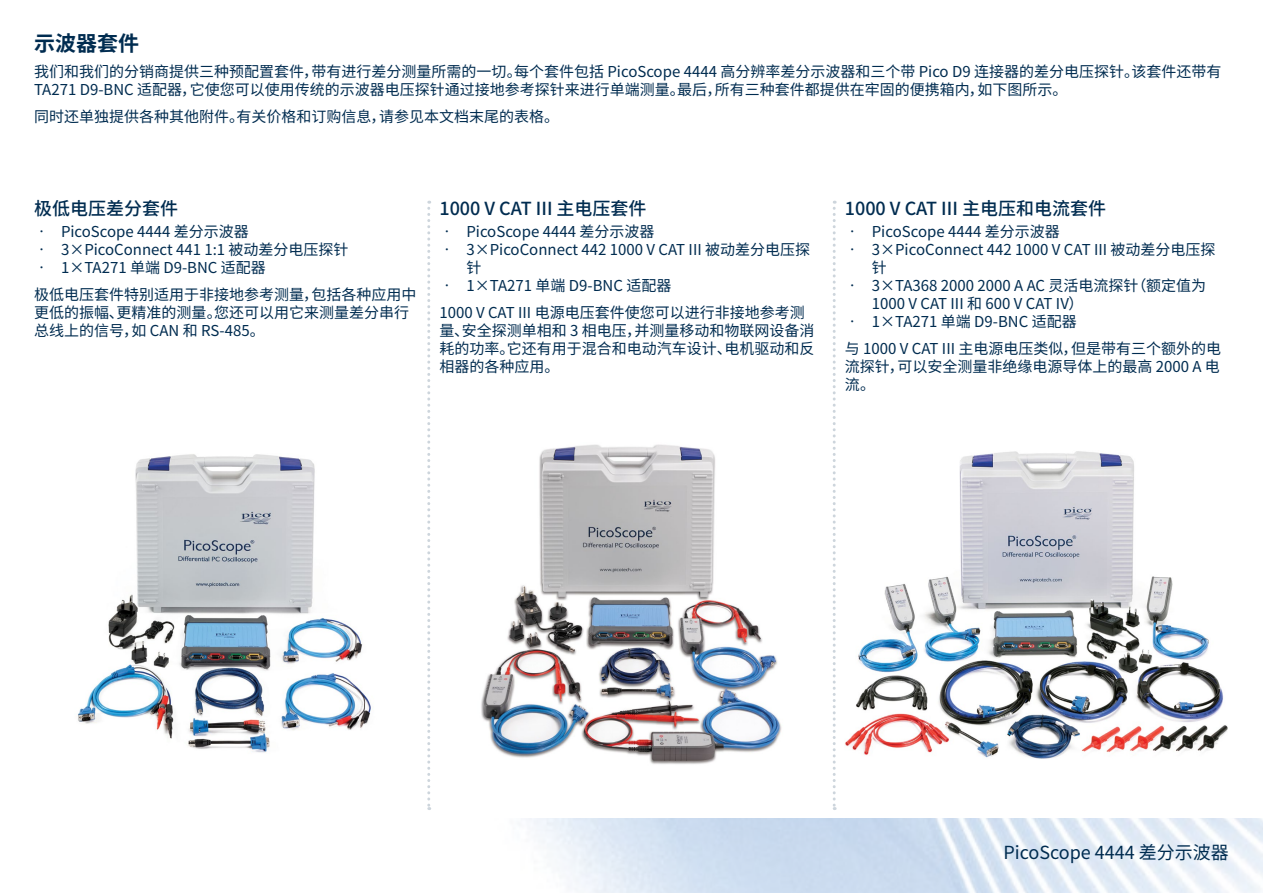
<style>
.page{position:relative;width:1263px;height:893px;background:#fff}
.page>*{position:absolute;margin:0;border:0;box-sizing:border-box;transform-origin:0 0}
.t1{font:700 21px "Noto Sans CJ Ksc";color:#002c50}
.t2{font:500 18px "Noto Sans CJ Ksc";color:#002c50}
.t3{font:18px "Noto Sans CJ Ksc";color:#002c50}
.t4{font:15px/18px "Noto Sans CJ Ksc";color:#002c50}
</style>
<div class="page">
<img style="left:528px;top:819px;width:735px;height:74px">
<img style="left:481px;top:444px;width:301px;height:320px">
<img style="left:845px;top:451px;width:383px;height:308px">
<img style="left:78px;top:454px;width:293px;height:299px">
<svg style="left:427px;top:201px;width:3px;height:609px"></svg>
<svg style="left:833px;top:201px;width:3px;height:609px"></svg>
<h1 class="t1" style="left:34px;top:31px;width:106px">示波器套件</h1>
<p class="t4" style="left:34px;top:63px;width:1189px">我们和我们的分销商提供三种预配置套件，带有进行差分测量所需的一切。每个套件包括 PicoScope 4444 高分辨率差分示波器和三个带 Pico D9 连接器的差分电压探针。该套件还带有<br>TA271 D9‑BNC 适配器，它使您可以使用传统的示波器电压探针通过接地参考探针来进行单端测量。最后，所有三种套件都提供在牢固的便携箱内，如下图所示。</p>
<p class="t4" style="left:34px;top:108px;width:527px">同时还单独提供各种其他附件。有关价格和订购信息，请参见本文档末尾的表格。</p>
<p class="t2" style="left:34px;top:198px;width:145px">极低电压差分套件</p>
<p class="t4" style="left:34px;top:223px;width:216px">• PicoScope 4444 差分示波器</p>
<p class="t4" style="left:34px;top:241px;width:316px">• 3×PicoConnect 441 1:1 被动差分电压探针</p>
<p class="t4" style="left:34px;top:255px;width:384px;line-height:26.5px">• 1×TA271 单端 D9-BNC 适配器<br>极低电压套件特别适用于非接地参考测量，包括各种应用中</p>
<p class="t4" style="left:34px;top:304px;width:376px">更低的振幅、更精准的测量。您还可以用它来测量差分串行总线上的信号，如 CAN 和 RS-485。</p>
<p class="t2" style="left:439px;top:198px;width:209px">1000 V CAT III 主电压套件</p>
<p class="t4" style="left:439px;top:223px;width:216px">• PicoScope 4444 差分示波器</p>
<p class="t4" style="left:466px;top:241px;width:345px;text-indent:-27px">• 3×PicoConnect 442 1000 V CAT III 被动差分电压探针</p>
<p class="t4" style="left:439px;top:273px;width:367px;line-height:26.5px">• 1×TA271 单端 D9-BNC 适配器<br>1000 V CAT III 电源电压套件使您可以进行非接地参考测</p>
<p class="t4" style="left:439px;top:322px;width:377px;text-align:justify">量、安全探测单相和 3 相电压，并测量移动和物联网设备消耗的功率。它还有用于混合和电动汽车设计、电机驱动和反相器的各种应用。</p>
<p class="t2" style="left:845px;top:198px;width:263px">1000 V CAT III 主电压和电流套件</p>
<p class="t4" style="left:845px;top:223px;width:216px">• PicoScope 4444 差分示波器</p>
<p class="t4" style="left:872px;top:241px;width:345px;text-indent:-27px">• 3×PicoConnect 442 1000 V CAT III 被动差分电压探针</p>
<p class="t4" style="left:872px;top:277px;width:336px;text-indent:-27px">• 3×TA368 2000 2000 A AC 灵活电流探针（额定值为<br>1000 V CAT III 和 600 V CAT IV）</p>
<p class="t4" style="left:845px;top:309px;width:378px;line-height:26.5px">• 1×TA271 单端 D9-BNC 适配器<br>与 1000 V CAT III 主电源电压类似，但是带有三个额外的电</p>
<p class="t4" style="left:845px;top:358px;width:376px">流探针，可以安全测量非绝缘电源导体上的最高 2000 A 电流。</p>
<p class="t3" style="left:1003px;top:842px;width:227px">PicoScope 4444 差分示波器</p>
</div>
